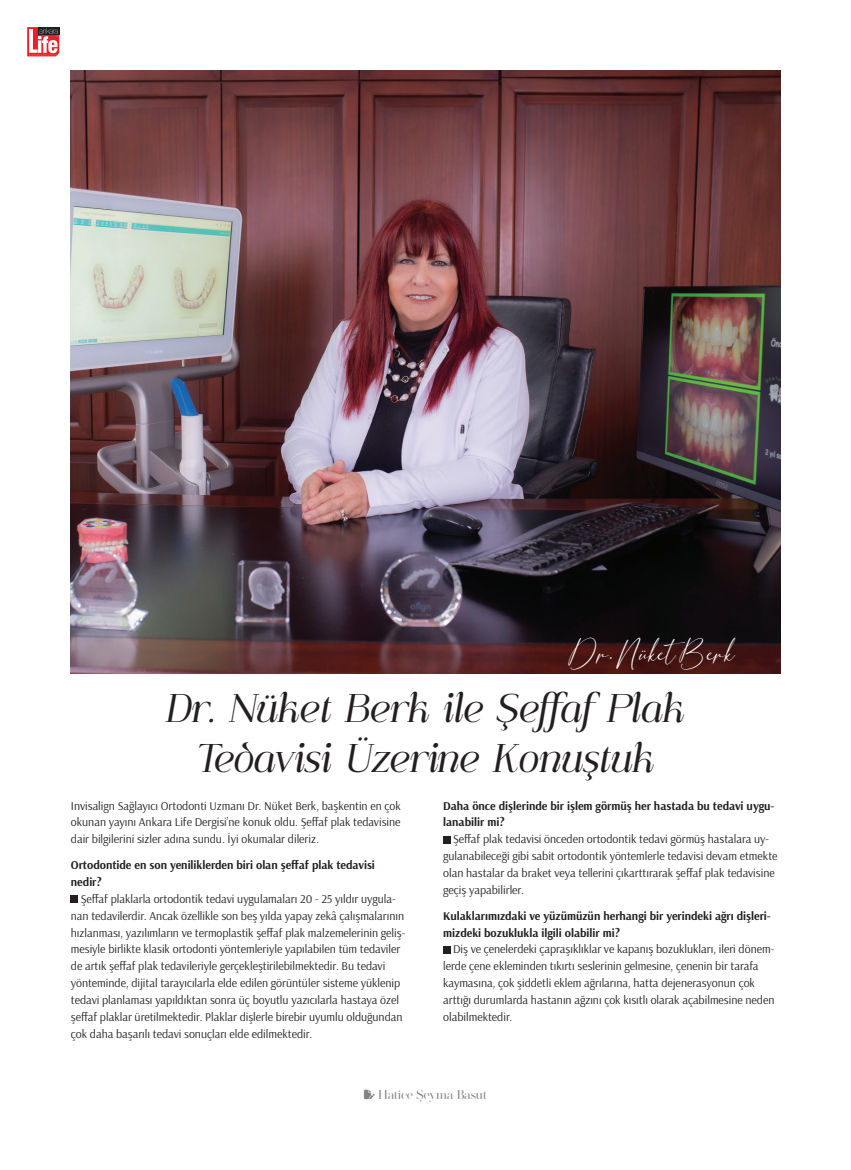
<style>
.page{position:relative;width:851px;height:1170px;background:#fff}
.page>*{position:absolute;margin:0;border:0;box-sizing:border-box;transform-origin:0 0}
.t1{font:40px/50px "Foundland Italic PERSONALUSEONLY";color:#231f20;text-align:center}
.t2{font:27.62px "Breattogis";color:#fff}
.t3{font:12.88px "MADESAONARA";color:#808285}
.t4{font:11.88px/16.9px "Arsenal";color:#231f20}
.t5{font:700 11.88px/16.9px "Arsenal";color:#231f20}
</style>
<div class="page">
<svg style="left:27px;top:27px;width:32px;height:29px"></svg>
<div style="left:71px;top:895px;width:7px;height:7px;background:#231f20"></div>
<div style="left:443px;top:836px;width:7px;height:7px;background:#231f20"></div>
<div style="left:443px;top:946px;width:7px;height:7px;background:#231f20"></div>
<img style="left:71px;top:71px;width:709px;height:602px">
<h2 class="t2" style="left:572px;top:632px;width:164px">Dr. Nüket Berk</h2>
<h1 class="t1" style="left:166px;top:679px;width:520px">Dr. Nüket Berk ile Şeffaf Plak<br>Tedavisi Üzerine Konuştuk</h1>
<p class="t4" style="left:71px;top:796px;width:331px;text-align:justify">Invisalign Sağlayıcı Ortodonti Uzmanı Dr. Nüket Berk, başkentin en çok okunan yayını Ankara Life Dergisi’ne konuk oldu. Şeffaf plak tedavisine dair bilgilerini sizler adına sundu. İyi okumalar dileriz.</p>
<p class="t5" style="left:71px;top:856px;width:305px">Ortodontide en son yeniliklerden biri olan şeffaf plak tedavisi nedir?</p>
<p class="t4" style="left:71px;top:890px;width:336px;text-indent:10px">Şeffaf plaklarla ortodontik tedavi uygulamaları 20 - 25 yıldır uygula&shy;nan tedavilerdir. Ancak özellikle son beş yılda yapay zekâ çalışmalarının hızlanması, yazılımların ve termoplastik şeffaf plak malzemelerinin geliş&shy;mesiyle birlikte klasik ortodonti yöntemleriyle yapılabilen tüm tedaviler de artık şeffaf plak tedavileriyle gerçekleştirilebilmektedir. Bu tedavi yönteminde, dijital tarayıcılarla elde edilen görüntüler sisteme yüklenip tedavi planlaması yapıldıktan sonra üç boyutlu yazıcılarla hastaya özel şeffaf plaklar üretilmektedir. Plaklar dişlerle birebir uyumlu olduğundan çok daha başarılı tedavi sonuçları elde edilmektedir.</p>
<p class="t5" style="left:443px;top:796px;width:333px">Daha önce dişlerinde bir işlem görmüş her hastada bu tedavi uygu&shy;lanabilir mi?</p>
<p class="t4" style="left:443px;top:830px;width:336px;text-indent:10px">Şeffaf plak tedavisi önceden ortodontik tedavi görmüş hastalara uy&shy;gulanabileceği gibi sabit ortodontik yöntemlerle tedavisi devam etmekte olan hastalar da braket veya tellerini çıkarttırarak şeffaf plak tedavisine geçiş yapabilirler.</p>
<p class="t5" style="left:443px;top:906px;width:329px">Kulaklarımızdaki ve yüzümüzün herhangi bir yerindeki ağrı dişleri&shy;mizdeki bozuklukla ilgili olabilir mi?</p>
<p class="t4" style="left:443px;top:940px;width:333px;text-indent:10px">Diş ve çenelerdeki çapraşıklıklar ve kapanış bozuklukları, ileri dönem&shy;lerde çene ekleminden tıkırtı seslerinin gelmesine, çenenin bir tarafa kaymasına, çok şiddetli eklem ağrılarına, hatta dejenerasyonun çok arttığı durumlarda hastanın ağzını çok kısıtlı olarak açabilmesine neden olabilmektedir.</p>
<p class="t3" style="left:378px;top:1086px;width:110px">Hatice Şeyma Basut</p>
</div>
